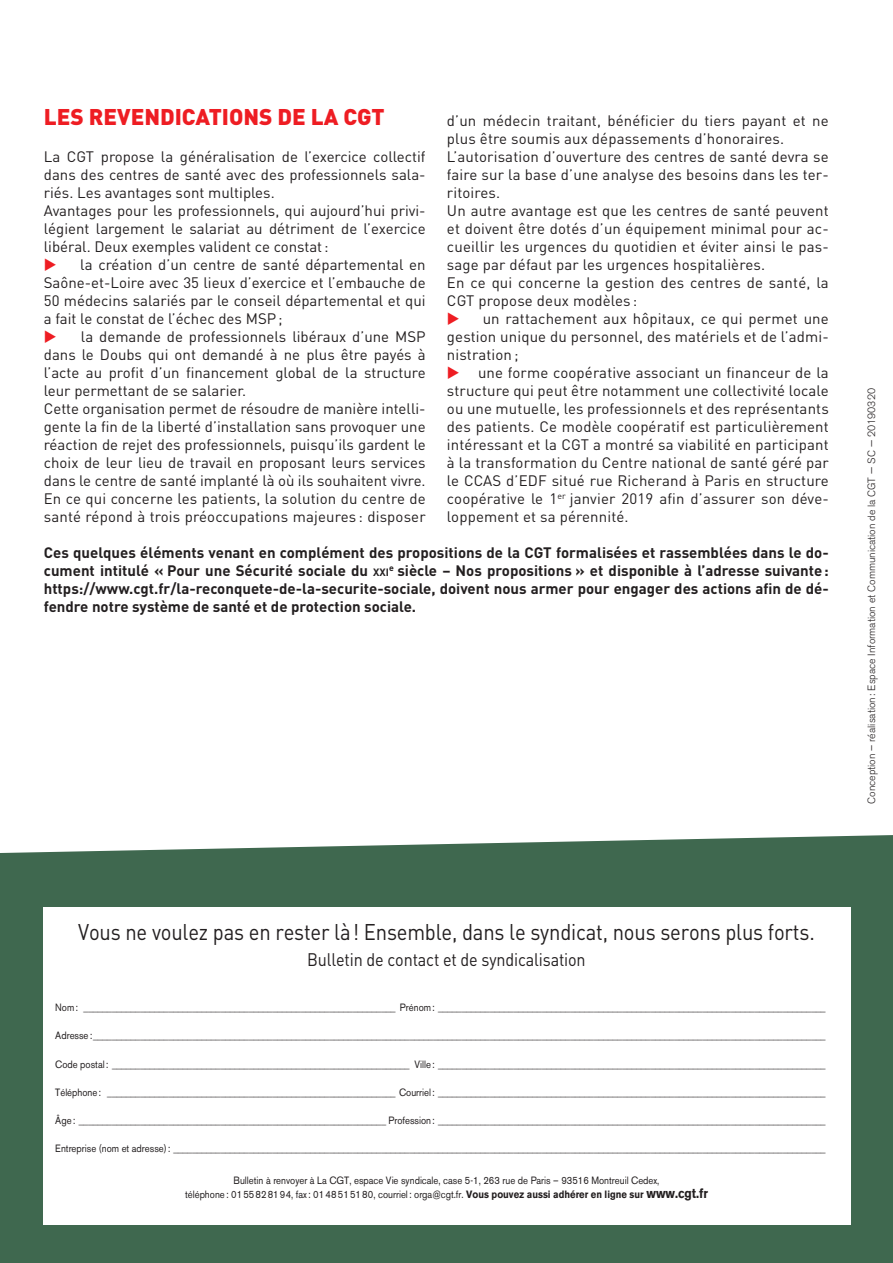
<style>
.page{position:relative;width:893px;height:1263px;background:#fff}
.page>*{position:absolute;margin:0;border:0;box-sizing:border-box;transform-origin:0 0}
.t1{font:22.5px "DIN";letter-spacing:-.01em;color:#231f20;scale:.9 1}
.element{font:900 22.5px "DIN";color:#ee1d23}
.t2{font:18px "DIN";letter-spacing:-.01em;color:#231f20;scale:.9 1}
.Texte{font:15px/18px "DIN";letter-spacing:.01em;color:#231f20;text-align:justify}
.Texte-2{font:700 15px/18px "DIN";color:#231f20;text-align:justify}
.t3{font:10.5px/13.5px "Akzidenz Grotesk BE";color:#231f20;text-align:center;scale:.9 1}
.t4{font:300 10.5px "Akzidenz Grotesk BE";color:#231f20}
.s1{color:#ee1d23}
.s2{font-size:10.5px}
.s3{font-weight:700}
.s4{font-weight:700;font-size:13.5px}
</style>
<div class="page">
<svg style="left:0;top:835px;width:893px;height:428px;background:#4b725a"></svg>
<div style="left:43px;top:907px;width:807px;height:318px;background:#fff"></div>
<p class="element" style="left:44px;top:102px;width:342px">LES REVENDICATIONS DE LA CGT</p>
<p class="Texte" style="left:44px;top:147px;width:383px">La CGT propose la généralisation de l’exercice collectif dans des centres de santé avec des professionnels sala&shy;riés. Les avantages sont multiples.</p>
<p class="Texte" style="left:44px;top:201px;width:383px">Avantages pour les professionnels, qui aujourd’hui privi&shy;légient largement le salariat au détriment de l’exercice libéral. Deux exemples valident ce constat:</p>
<p class="Texte" style="left:44px;top:255px;width:383px"><span class="s1">◆</span> la création d’un centre de santé départemental en Saône-et-Loire avec 35 lieux d’exercice et l’embauche de 50 médecins salariés par le conseil départemental et qui a fait le constat de l’échec des MSP;</p>
<p class="Texte" style="left:44px;top:327px;width:383px"><span class="s1">◆</span> la demande de professionnels libéraux d’une MSP dans le Doubs qui ont demandé à ne plus être payés à l’acte au profit d’un financement global de la structure leur permettant de se salarier.</p>
<p class="Texte" style="left:44px;top:399px;width:383px">Cette organisation permet de résoudre de manière intelli&shy;gente la fin de la liberté d’installation sans provoquer une réaction de rejet des professionnels, puisqu’ils gardent le choix de leur lieu de travail en proposant leurs services dans le centre de santé implanté là où ils souhaitent vivre.</p>
<p class="Texte" style="left:44px;top:489px;width:383px">En ce qui concerne les patients, la solution du centre de santé répond à trois préoccupations majeures : disposer</p>
<p class="Texte" style="left:447px;top:111px;width:383px">d’un médecin traitant, bénéficier du tiers payant et ne plus être soumis aux dépassements d’honoraires.</p>
<p class="Texte" style="left:447px;top:147px;width:383px">L’autorisation d’ouverture des centres de santé devra se faire sur la base d’une analyse des besoins dans les ter&shy;ritoires.</p>
<p class="Texte" style="left:447px;top:201px;width:383px">Un autre avantage est que les centres de santé peuvent et doivent être dotés d’un équipement minimal pour ac&shy;cueillir les urgences du quotidien et éviter ainsi le pas&shy;sage par défaut par les urgences hospitalières.</p>
<p class="Texte" style="left:447px;top:273px;width:383px">En ce qui concerne la gestion des centres de santé, la<br>CGT propose deux modèles :</p>
<p class="Texte" style="left:447px;top:309px;width:383px"><span class="s1">◆</span> un rattachement aux hôpitaux, ce qui permet une gestion unique du personnel, des matériels et de l’admi&shy;nistration ;</p>
<p class="Texte" style="left:447px;top:363px;width:383px"><span class="s1">◆</span> une forme coopérative associant un financeur de la structure qui peut être notamment une collectivité locale ou une mutuelle, les professionnels et des représentants des patients. Ce modèle coopératif est particulièrement intéressant et la CGT a montré sa viabilité en participant à la transformation du Centre national de santé géré par le CCAS d’EDF situé rue Richerand à Paris en structure coopérative le 1<sup>er</sup> janvier 2019 afin d’assurer son déve&shy;loppement et sa pérennité.</p>
<p class="Texte-2" style="left:44px;top:543px;width:786px">Ces quelques éléments venant en complément des propositions de la CGT formalisées et rassemblées dans le do&shy;cument intitulé « Pour une Sécurité sociale du <span class="s2">xxi</span><sup>e</sup> siècle – Nos propositions » et disponible à l’adresse suivante: https://www.cgt.fr/la-reconquete-de-la-securite-sociale, doivent nous armer pour engager des actions afin de dé&shy;fendre notre système de santé et de protection sociale.</p>
<p class="t4" style="left:866px;top:804px;width:417px;rotate:-90deg">Conception – réalisation: Espace Information et Communication de la CGT — SC — 20190320</p>
<p class="t1" style="left:78px;top:918px;width:820px">Vous ne voulez pas en rester là! Ensemble, dans le syndicat, nous serons plus forts.</p>
<p class="t2" style="left:307px;top:948px;width:311px">Bulletin de contact et de syndicalisation</p>
<p class="t3" style="left:55px;top:1001px;width:857px">Nom: __________________________________________________________________ Prénom: __________________________________________________________________________________</p>
<p class="t3" style="left:55px;top:1029px;width:857px">Adresse:___________________________________________________________________________________________________________________________________________________________</p>
<p class="t3" style="left:55px;top:1057px;width:857px">Code postal: _______________________________________________________________ Ville: __________________________________________________________________________________</p>
<p class="t3" style="left:55px;top:1085px;width:857px">Téléphone: _____________________________________________________________ Courriel: __________________________________________________________________________________</p>
<p class="t3" style="left:55px;top:1114px;width:857px">Âge: _________________________________________________________________ Profession: __________________________________________________________________________________</p>
<p class="t3" style="left:55px;top:1142px;width:857px">Entreprise (nom et adresse): __________________________________________________________________________________________________________________________________________</p>
<p class="t3" style="left:185px;top:1174px;width:582px">Bulletin à renvoyer à La CGT, espace Vie syndicale, case 5-1, 263 rue de Paris – 93516 Montreuil Cedex,<br>téléphone: 0155828194, fax: 0148515180, courriel: orga@cgt.fr. <span class="s3">Vous pouvez aussi adhérer en ligne sur</span> <span class="s4">www.cgt.fr</span></p>
</div>
